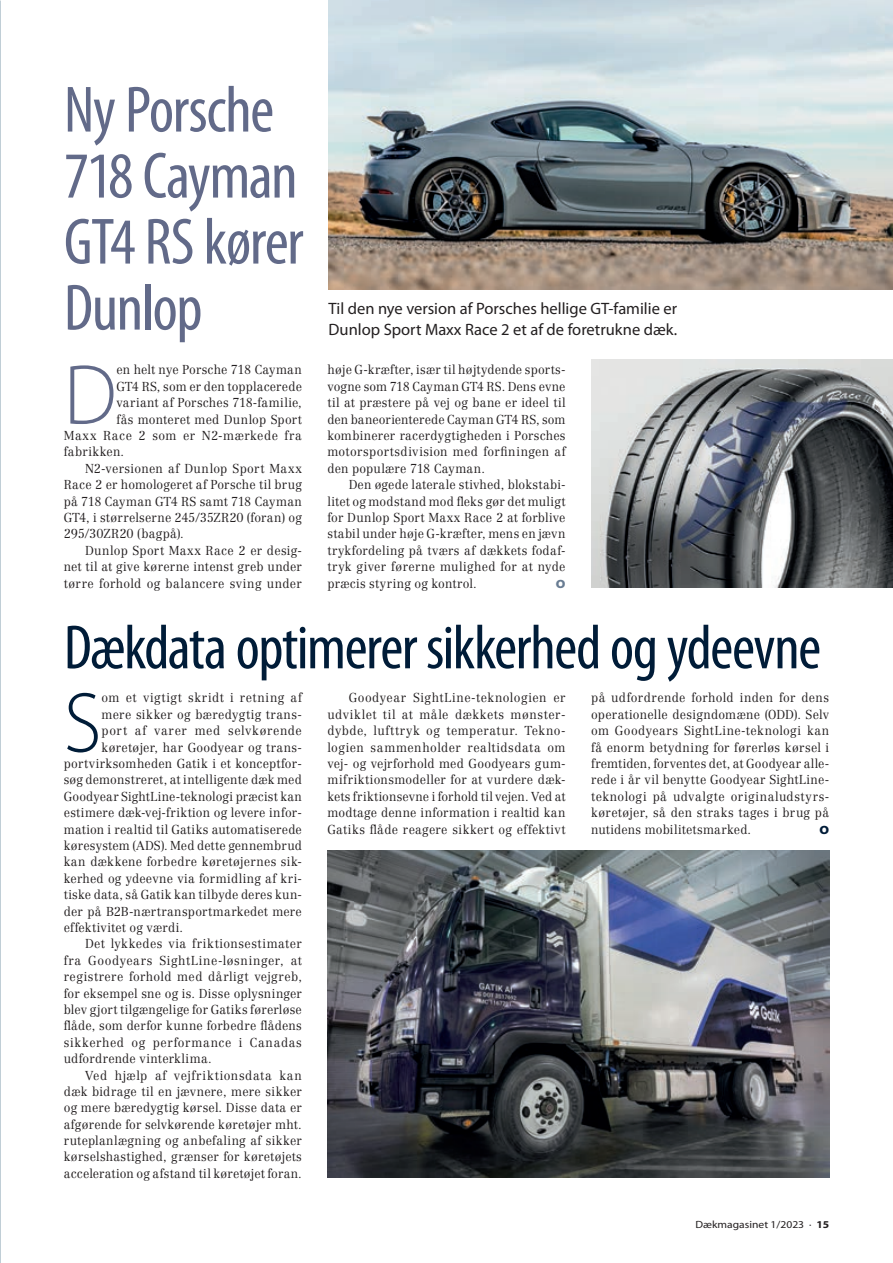
<style>
.page{position:relative;width:893px;height:1263px;background:#fff}
.page>*{position:absolute;margin:0;border:0;box-sizing:border-box;transform-origin:0 0}
.Brød-2_Centennial_UN{font:300 85.65px "Myriad Pro";color:#001c38;scale:.95 1}
.Brød-2_Centennial_UN-2{font:300 85.65px "Myriad Pro";color:#626a89;scale:.95 1}
.Rubrik_42_42_Myriad{font:condensed 66px/66px "Myriad Pro";letter-spacing:-.025em;color:#626a89}
.Rubrik_42_42_Myriad-2{font:condensed 63px "Myriad Pro";letter-spacing:-.025em;color:#001c38}
.UR_11_14_Myriad_Pro{font:16.5px/21px "Myriad Pro";color:#231f20}
.Brød-1_Centennial_8{font:300 12.75px/16.4px "Centennial LT Std";letter-spacing:.025em;color:#231f20;text-align:justify;scale:.95 1}
.Brød-2_Centennial_UN-3{font:300 12.75px "Centennial LT Std";letter-spacing:.025em;color:#231f20;scale:.95 1}
.Brød-2_Centennial_UN-4{font:300 12.75px "Centennial LT Std";letter-spacing:.05em;color:#231f20;scale:.95 1}
.Brød-2_Centennial_UN-5{font:300 12.75px "Centennial LT Std";letter-spacing:.045em;color:#231f20;scale:.95 1}
.Brød-2_Centennial_UN-6{font:300 12.75px "Centennial LT Std";letter-spacing:.055em;color:#231f20;scale:.95 1}
.Brød-1_Centennial_8-2{font:900 semi-expanded 12px "Myriad Pro";color:#001c38}
.Brød-1_Centennial_8-3{font:900 semi-expanded 12px "Myriad Pro";color:#687c92}
.t1{font:10.5px "Myriad Pro";color:#231f20;scale:1.1 1}
.s1{font-weight:700}
</style>
<div class="page">
<img style="left:327px;top:850px;width:502px;height:328px">
<img style="left:329px;top:0;width:564px;height:289px">
<img style="left:591px;top:359px;width:302px;height:228px">
<p class="Rubrik_42_42_Myriad" style="left:64px;top:76px;width:241px">Ny Porsche<br>718 Cayman<br>GT4 RS kører<br>Dunlop</p>
<p class="Brød-2_Centennial_UN-2" style="left:64px;top:343px;width:57px">D</p>
<p class="Brød-2_Centennial_UN-3" style="left:116px;top:362px;width:197px">en helt nye Porsche 718 Cayman</p>
<p class="Brød-2_Centennial_UN-3" style="left:116px;top:379px;width:197px">GT4 RS, som er den topplacerede</p>
<p class="Brød-2_Centennial_UN-3" style="left:116px;top:395px;width:197px">variant af Porsches 718-familie,</p>
<p class="Brød-2_Centennial_UN-3" style="left:116px;top:412px;width:197px">fås monteret med Dunlop Sport</p>
<p class="Brød-2_Centennial_UN-5" style="left:64px;top:428px;width:252px">Maxx Race 2 som er N2-mærkede fra</p>
<p class="Brød-2_Centennial_UN-3" style="left:64px;top:444px;width:65px">fabrikken.</p>
<p class="Brød-1_Centennial_8" style="left:64px;top:460px;width:252px;text-indent:21px">N2-versionen af Dunlop Sport Maxx Race 2 er homologeret af Porsche til brug på 718 Cayman GT4 RS samt 718 Cayman GT4, i størrelserne 245/35ZR20 (foran) og 295/30ZR20 (bagpå).</p>
<p class="Brød-1_Centennial_8" style="left:64px;top:542px;width:252px;text-indent:21px">Dunlop Sport Maxx Race 2 er desig&shy;net til at give kørerne intenst greb under tørre forhold og balancere sving under</p>
<p class="UR_11_14_Myriad_Pro" style="left:329px;top:298px;width:350px">Til den nye version af Porsches hellige GT-familie er<br>Dunlop Sport Maxx Race 2 et af de foretrukne dæk.</p>
<p class="Brød-1_Centennial_8" style="left:327px;top:362px;width:252px">høje G-kræfter, især til højtydende sports&shy;vogne som 718 Cayman GT4 RS. Dens evne til at præstere på vej og bane er ideel til den baneorienterede Cayman GT4 RS, som kombinerer racerdygtigheden i Porsches motorsportsdivision med forfiningen af den populære 718 Cayman.</p>
<p class="Brød-1_Centennial_8" style="left:327px;top:477px;width:252px;text-indent:21px">Den øgede laterale stivhed, blokstabi&shy;litet og modstand mod fleks gør det muligt for Dunlop Sport Maxx Race 2 at forblive stabil under høje G-kræfter, mens en jævn trykfordeling på tværs af dækkets fodaf&shy;tryk giver førerne mulighed for at nyde præcis styring og kontrol.</p>
<p class="Brød-1_Centennial_8-3" style="left:556px;top:575px;width:11px">O</p>
<p class="Rubrik_42_42_Myriad-2" style="left:64px;top:609px;width:759px">Dækdata optimerer sikkerhed og ydeevne</p>
<p class="Brød-2_Centennial_UN" style="left:64px;top:671px;width:41px">S</p>
<p class="Brød-2_Centennial_UN-4" style="left:102px;top:690px;width:212px">om et vigtigt skridt i retning af</p>
<p class="Brød-1_Centennial_8" style="left:327px;top:690px;width:252px;text-indent:21px">Goodyear SightLine-teknologien er udviklet til at måle dækkets mønster&shy;dybde, lufttryk og temperatur. Tekno&shy;logien sammenholder realtidsdata om vej- og vejrforhold med Goodyears gum&shy;mifriktionsmodeller for at vurdere dæk&shy;kets friktionsevne i forhold til vejen. Ved at modtage denne information i realtid kan Gatiks flåde reagere sikkert og effektivt</p>
<p class="Brød-1_Centennial_8" style="left:591px;top:690px;width:252px">på udfordrende forhold inden for dens operationelle designdomæne (ODD). Selv om Goodyears SightLine-teknologi kan få enorm betydning for førerløs kørsel i fremtiden, forventes det, at Goodyear alle&shy;rede i år vil benytte Goodyear SightLine&shy;teknologi på udvalgte originaludstyrs&shy;køretøjer, så den straks tages i brug på nutidens mobilitetsmarked.</p>
<p class="Brød-2_Centennial_UN-3" style="left:102px;top:707px;width:212px">mere sikker og bæredygtig trans-</p>
<p class="Brød-2_Centennial_UN-6" style="left:102px;top:723px;width:212px">port af varer med selvkørende</p>
<p class="Brød-2_Centennial_UN-3" style="left:102px;top:739px;width:212px">køretøjer, har Goodyear og trans-</p>
<p class="Brød-2_Centennial_UN-3" style="left:64px;top:756px;width:252px">portvirksomheden Gatik i et konceptfor-</p>
<p class="Brød-2_Centennial_UN-3" style="left:64px;top:772px;width:252px">søg demonstreret, at intelligente dæk med</p>
<p class="Brød-2_Centennial_UN-3" style="left:64px;top:789px;width:252px">Goodyear SightLine-teknologi præcist kan</p>
<p class="Brød-2_Centennial_UN-3" style="left:64px;top:805px;width:252px">estimere dæk-vej-friktion og levere infor-</p>
<p class="Brød-2_Centennial_UN-3" style="left:64px;top:821px;width:252px">mation i realtid til Gatiks automatiserede</p>
<p class="Brød-2_Centennial_UN-3" style="left:64px;top:838px;width:252px">køresystem (ADS). Med dette gennembrud</p>
<p class="Brød-2_Centennial_UN-3" style="left:64px;top:854px;width:252px">kan dækkene forbedre køretøjernes sik-</p>
<p class="Brød-2_Centennial_UN-3" style="left:64px;top:871px;width:252px">kerhed og ydeevne via formidling af kri-</p>
<p class="Brød-2_Centennial_UN-3" style="left:64px;top:887px;width:252px">tiske data, så Gatik kan tilbyde deres kun-</p>
<p class="Brød-2_Centennial_UN-3" style="left:64px;top:903px;width:252px">der på B2B-nærtransportmarkedet mere</p>
<p class="Brød-2_Centennial_UN-3" style="left:64px;top:920px;width:127px">effektivitet og værdi.</p>
<p class="Brød-1_Centennial_8" style="left:64px;top:936px;width:252px;text-indent:21px">Det lykkedes via friktionsestimater fra Goodyears SightLine-løsninger, at registrere forhold med dårligt vejgreb, for eksempel sne og is. Disse oplysninger blev gjort tilgængelige for Gatiks førerløse flåde, som derfor kunne forbedre flådens sikkerhed og performance i Canadas udfordrende vinterklima.</p>
<p class="Brød-1_Centennial_8" style="left:64px;top:1067px;width:252px;text-indent:21px">Ved hjælp af vejfriktionsdata kan dæk bidrage til en jævnere, mere sikker og mere bæredygtig kørsel. Disse data er afgørende for selvkørende køretøjer mht. ruteplanlægning og anbefaling af sikker kørselshastighed, grænser for køretøjets acceleration og afstand til køretøjet foran.</p>
<p class="Brød-1_Centennial_8-2" style="left:819px;top:821px;width:11px">O</p>
<p class="t1" style="left:695px;top:1218px;width:123px">Dækmagasinet 1/2023 · <span class="s1">15</span></p>
</div>
